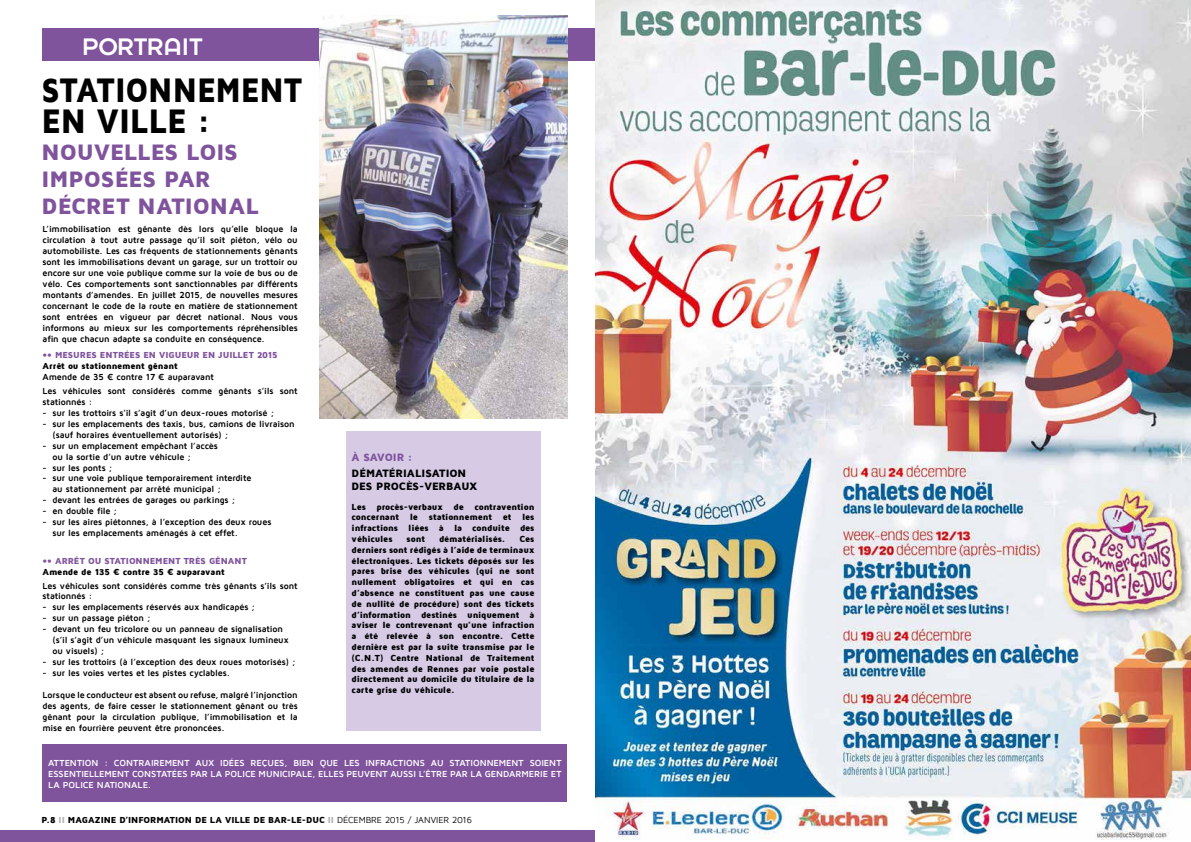
<style>
.page{position:relative;width:1191px;height:842px;background:#fff}
.page>*{position:absolute;margin:0;border:0;box-sizing:border-box;transform-origin:0 0}
.t1{font:900 35px/31px "Maven Pro";letter-spacing:-.005em;color:#000;scale:.88 1}
.t2{font:26.4px "Dessau Pro Drei";color:#fff}
.t3{font:900 23px/27px "Maven Pro";letter-spacing:-.005em;color:#80539d}
.t4{font:900 11px/13.2px "Maven Pro";letter-spacing:-.005em;color:#000}
.t5{font:900 11px "Maven Pro";letter-spacing:-.015em;color:#80539d}
.t6{font:700 9px/10.9px "Maven Pro";letter-spacing:-.015em;color:#000}
.t7{font:900 9px/10.8px "Maven Pro";letter-spacing:-.015em;color:#000;text-align:justify}
.t8{font:700 9px/10.8px "Maven Pro";color:#fff;text-align:justify}
.t9{font:900 9px "Maven Pro";letter-spacing:-.005em;color:#80539d}
.s1{color:#b3b2b2}
.s2{font-weight:400}
</style>
<div class="page">
<div style="left:0;top:830px;width:595px;height:12px;background:#80539d"></div>
<div style="left:43px;top:28px;width:556px;height:33px;background:#80539d"></div>
<img style="left:595px;top:0;width:596px;height:840px">
<img style="left:319px;top:16px;width:248px;height:402px">
<div style="left:346px;top:432px;width:194px;height:299px;background:#d6cae5"></div>
<div style="left:43px;top:744px;width:524px;height:57px;background:#80539d"></div>
<h2 class="t2" style="left:83px;top:32px;width:122px">PORTRAIT</h2>
<h1 class="t1" style="left:42px;top:75px;width:298px">STATIONNEMENT<br>EN VILLE :</h1>
<h3 class="t3" style="left:42px;top:139px;width:218px">NOUVELLES LOIS<br>IMPOSÉES PAR<br>DÉCRET NATIONAL</h3>
<p class="t6" style="left:43px;top:224px;width:257px;text-align:justify">L’immobilisation est gênante dès lors qu’elle bloque la circulation à tout autre passage qu’il soit piéton, vélo ou automobiliste. Les cas fréquents de stationnements gênants sont les immobilisations devant un garage, sur un trottoir ou encore sur une voie publique comme sur la voie de bus ou de vélo. Ces comportements sont sanctionnables par différents montants d’amendes. En juillet 2015, de nouvelles mesures concernant le code de la route en matière de stationnement sont entrées en vigueur par décret national. Nous vous informons au mieux sur les comportements répréhensibles afin que chacun adapte sa conduite en conséquence.</p>
<p class="t9" style="left:43px;top:350px;width:237px">•• MESURES ENTRÉES EN VIGUEUR EN JUILLET 2015</p>
<p class="t7" style="left:43px;top:361px;width:137px">Arrêt ou stationnement gênant</p>
<p class="t6" style="left:43px;top:370px;width:257px;line-height:13.8px">Amende de 35 € contre 17 € auparavant<br>Les véhicules sont considérés comme gênants s’ils sont</p>
<p class="t6" style="left:43px;top:396px;width:51px">stationnés :</p>
<p class="t6" style="left:43px;top:407px;width:233px">- sur les trottoirs s’il s’agit d’un deux-roues motorisé ;</p>
<p class="t6" style="left:52px;top:418px;width:244px;text-indent:-10px">- sur les emplacements des taxis, bus, camions de livraison (sauf horaires éventuellement autorisés) ;</p>
<p class="t6" style="left:52px;top:440px;width:167px;text-indent:-10px">- sur un emplacement empêchant l’accès ou la sortie d’un autre véhicule ;</p>
<p class="t6" style="left:43px;top:462px;width:72px">- sur les ponts ;</p>
<p class="t6" style="left:52px;top:473px;width:200px;text-indent:-10px">- sur une voie publique temporairement interdite au stationnement par arrêté municipal ;</p>
<p class="t6" style="left:43px;top:495px;width:194px">- devant les entrées de garages ou parkings ;</p>
<p class="t6" style="left:43px;top:506px;width:76px">- en double file ;</p>
<p class="t6" style="left:52px;top:517px;width:220px;text-indent:-10px">- sur les aires piétonnes, à l’exception des deux roues sur les emplacements aménagés à cet effet.</p>
<p class="t9" style="left:43px;top:556px;width:206px">•• ARRÊT OU STATIONNEMENT TRÈS GÊNANT</p>
<p class="t7" style="left:43px;top:566px;width:184px">Amende de 135 € contre 35 € auparavant</p>
<p class="t6" style="left:43px;top:580px;width:257px">Les véhicules sont considérés comme très gênants s’ils sont stationnés :</p>
<p class="t6" style="left:43px;top:602px;width:214px">- sur les emplacements réservés aux handicapés ;</p>
<p class="t6" style="left:43px;top:613px;width:110px">- sur un passage piéton ;</p>
<p class="t6" style="left:52px;top:624px;width:238px;text-indent:-10px">- devant un feu tricolore ou un panneau de signalisation (s’il s’agit d’un véhicule masquant les signaux lumineux ou visuels) ;</p>
<p class="t6" style="left:43px;top:657px;width:255px">- sur les trottoirs (à l’exception des deux roues motorisés) ;</p>
<p class="t6" style="left:43px;top:668px;width:189px">- sur les voies vertes et les pistes cyclables.</p>
<p class="t6" style="left:43px;top:689px;width:257px;text-align:justify">Lorsque le conducteur est absent ou refuse, malgré l’injonction des agents, de faire cesser le stationnement gênant ou très gênant pour la circulation publique, l’immobilisation et la mise en fourrière peuvent être prononcées.</p>
<p class="t5" style="left:351px;top:451px;width:62px">À SAVOIR :</p>
<p class="t4" style="left:351px;top:467px;width:127px">DÉMATÉRIALISATION<br>DES PROCÈS-VERBAUX</p>
<p class="t7" style="left:351px;top:501px;width:184px">Les procès-verbaux de contravention concernant le stationnement et les infractions liées à la conduite des véhicules</p>
<p class="t7" style="left:406px;top:533px;width:20px">sont</p>
<p class="t7" style="left:439px;top:533px;width:68px">dématérialisés.</p>
<p class="t7" style="left:351px;top:533px;width:184px;text-indent:168px">Ces derniers sont rédigés à l’aide de terminaux électroniques. Les tickets déposés sur les pares brise des véhicules (qui ne sont nullement obligatoires et qui en cas d’absence ne constituent pas une cause de nullité de procédure) sont des tickets d’information destinés uniquement à aviser le contrevenant qu’une infraction a été relevée à son encontre. Cette dernière est par la suite transmise par le (C.N.T) Centre National de Traitement des amendes de Rennes par voie postale directement au domicile du titulaire de la carte grise du véhicule.</p>
<p class="t8" style="left:48px;top:758px;width:515px">ATTENTION : CONTRAIREMENT AUX IDÉES REÇUES, BIEN QUE LES INFRACTIONS AU STATIONNEMENT SOIENT ESSENTIELLEMENT CONSTATÉES PAR LA POLICE MUNICIPALE, ELLES PEUVENT AUSSI L’ÊTRE PAR LA GENDARMERIE ET LA POLICE NATIONALE.</p>
<p class="t7" style="left:42px;top:815px;width:432px">P.8 <span class="s1">II</span> MAGAZINE D’INFORMATION DE LA VILLE DE BAR-LE-DUC <span class="s1">II</span> <span class="s2">DÉCEMBRE 2015 / JANVIER 2016</span></p>
</div>
